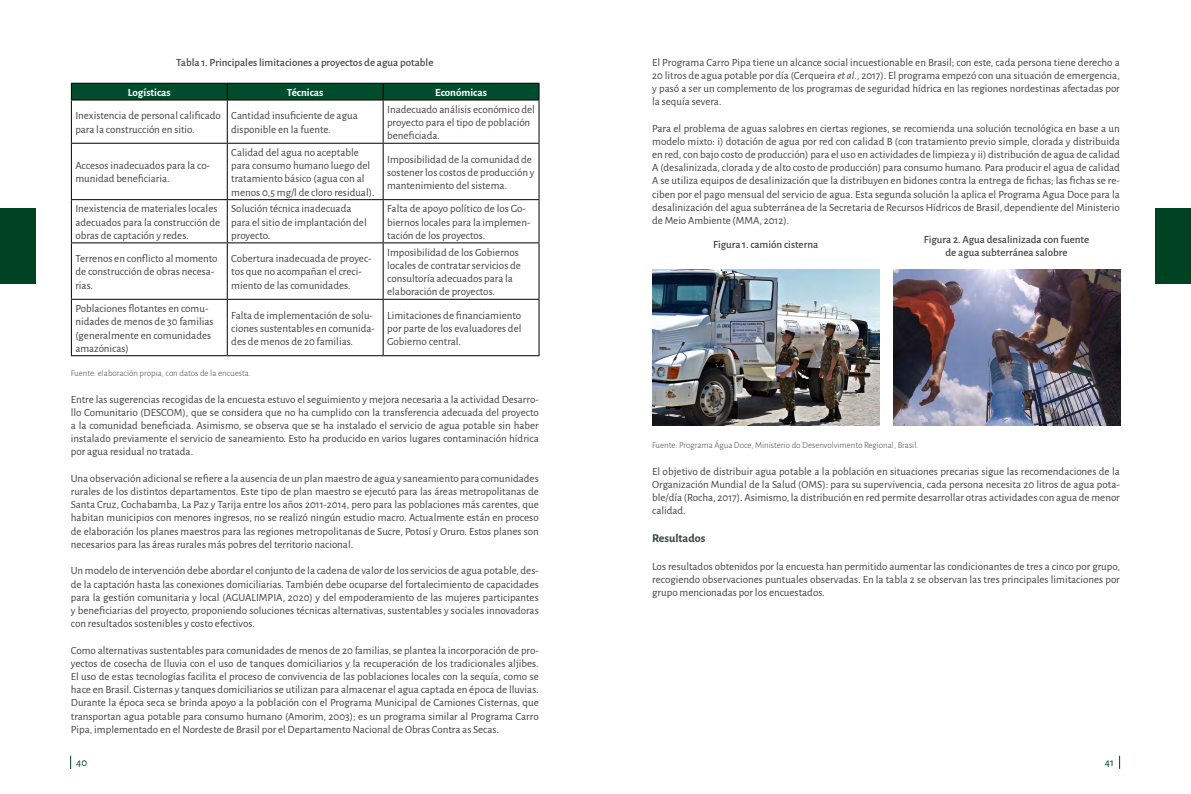
<style>
.page{position:relative;width:1191px;height:794px;background:#fff}
.page>*{position:absolute;margin:0;border:0;box-sizing:border-box;transform-origin:0 0}
.t1{font:700 12px "Alegreya Sans";color:#32433d}
.t2{font:11px/13.2px "Alegreya Sans";color:#414042}
.t3{font:500 11px/13.2px "Alegreya Sans";color:#414042;text-align:center}
.t4{font:700 11px "Alegreya Sans";color:#fff}
.t5{font:11px "Alegreya Sans";color:#004222}
.t6{font:300 9px "Alegreya Sans";color:#414042}
.s1{font-style:italic}
</style>
<div class="page">
<div style="left:1155px;top:208px;width:36px;height:75px;background:#004222"></div>
<div style="left:0;top:208px;width:35px;height:75px;background:#004222"></div>
<svg style="left:70px;top:755px;width:1px;height:14px"></svg>
<svg style="left:1119px;top:755px;width:1px;height:14px"></svg>
<svg style="left:71px;top:83px;width:468px;height:16px;background:#00492b"></svg>
<hr style="left:71px;top:99px;width:156px;height:1px;background:#000">
<hr style="left:71px;top:100px;width:1px;height:43px;background:#000">
<hr style="left:227px;top:99px;width:156px;height:1px;background:#000">
<hr style="left:227px;top:100px;width:1px;height:43px;background:#000">
<hr style="left:383px;top:99px;width:156px;height:1px;background:#000">
<hr style="left:383px;top:100px;width:1px;height:43px;background:#000">
<hr style="left:538px;top:100px;width:1px;height:43px;background:#000">
<hr style="left:71px;top:143px;width:156px;height:1px;background:#000">
<hr style="left:71px;top:144px;width:1px;height:55px;background:#000">
<hr style="left:227px;top:143px;width:156px;height:1px;background:#000">
<hr style="left:227px;top:144px;width:1px;height:55px;background:#000">
<hr style="left:383px;top:143px;width:156px;height:1px;background:#000">
<hr style="left:383px;top:144px;width:1px;height:55px;background:#000">
<hr style="left:538px;top:144px;width:1px;height:55px;background:#000">
<hr style="left:71px;top:199px;width:156px;height:1px;background:#000">
<hr style="left:71px;top:200px;width:1px;height:42px;background:#000">
<hr style="left:227px;top:199px;width:156px;height:1px;background:#000">
<hr style="left:227px;top:200px;width:1px;height:42px;background:#000">
<hr style="left:383px;top:199px;width:156px;height:1px;background:#000">
<hr style="left:383px;top:200px;width:1px;height:42px;background:#000">
<hr style="left:538px;top:200px;width:1px;height:42px;background:#000">
<hr style="left:71px;top:242px;width:156px;height:1px;background:#000">
<hr style="left:71px;top:243px;width:1px;height:56px;background:#000">
<hr style="left:227px;top:242px;width:156px;height:1px;background:#000">
<hr style="left:227px;top:243px;width:1px;height:56px;background:#000">
<hr style="left:383px;top:242px;width:156px;height:1px;background:#000">
<hr style="left:383px;top:243px;width:1px;height:56px;background:#000">
<hr style="left:538px;top:243px;width:1px;height:56px;background:#000">
<hr style="left:71px;top:299px;width:156px;height:1px;background:#000">
<hr style="left:71px;top:300px;width:1px;height:55px;background:#000">
<hr style="left:227px;top:299px;width:156px;height:1px;background:#000">
<hr style="left:227px;top:300px;width:1px;height:55px;background:#000">
<hr style="left:383px;top:299px;width:156px;height:1px;background:#000">
<hr style="left:383px;top:300px;width:1px;height:55px;background:#000">
<hr style="left:538px;top:300px;width:1px;height:55px;background:#000">
<hr style="left:71px;top:355px;width:156px;height:1px;background:#000">
<hr style="left:227px;top:355px;width:156px;height:1px;background:#000">
<hr style="left:383px;top:355px;width:156px;height:1px;background:#000">
<img style="left:652px;top:269px;width:227px;height:156px">
<img style="left:893px;top:269px;width:227px;height:156px">
<p class="t3" style="left:176px;top:55px;width:259px">Tabla 1. Principales limitaciones a proyectos de agua potable</p>
<p class="t4" style="left:128px;top:84px;width:44px">Logísticas</p>
<p class="t4" style="left:287px;top:84px;width:38px">Técnicas</p>
<p class="t4" style="left:435px;top:84px;width:53px">Económicas</p>
<p class="t2" style="left:75px;top:109px;width:147px">Inexistencia de personal calificado para la construcción en sitio.</p>
<p class="t2" style="left:231px;top:109px;width:128px">Cantidad insuficiente de agua disponible en la fuente.</p>
<p class="t2" style="left:387px;top:102px;width:149px">Inadecuado análisis económico del proyecto para el tipo de población beneficiada.</p>
<p class="t2" style="left:75px;top:158px;width:136px">Accesos inadecuados para la co&shy;munidad beneficiaria.</p>
<p class="t2" style="left:231px;top:145px;width:145px">Calidad del agua no aceptable para consumo humano luego del tratamiento básico (agua con al menos 0,5 mg/l de cloro residual).</p>
<p class="t2" style="left:387px;top:152px;width:149px">Imposibilidad de la comunidad de sostener los costos de producción y mantenimiento del sistema.</p>
<p class="t2" style="left:75px;top:202px;width:146px">Inexistencia de materiales locales adecuados para la construcción de obras de captación y redes.</p>
<p class="t2" style="left:231px;top:202px;width:137px">Solución técnica inadecuada para el sitio de implantación del proyecto.</p>
<p class="t2" style="left:387px;top:202px;width:145px">Falta de apoyo político de los Go&shy;biernos locales para la implemen&shy;tación de los proyectos.</p>
<p class="t2" style="left:75px;top:251px;width:144px">Terrenos en conflicto al momento de construcción de obras necesa&shy;rias.</p>
<p class="t2" style="left:231px;top:251px;width:142px">Cobertura inadecuada de proyec&shy;tos que no acompañan el creci&shy;miento de las comunidades.</p>
<p class="t2" style="left:387px;top:245px;width:135px">Imposibilidad de los Gobiernos locales de contratar servicios de consultoría adecuados para la elaboración de proyectos.</p>
<p class="t2" style="left:75px;top:301px;width:140px">Poblaciones flotantes en comu&shy;nidades de menos de 30 familias (generalmente en comunidades amazónicas)</p>
<p class="t2" style="left:231px;top:308px;width:145px">Falta de implementación de solu&shy;ciones sustentables en comunida&shy;des de menos de 20 familias.</p>
<p class="t2" style="left:387px;top:308px;width:136px;text-align:justify">Limitaciones de financiamiento por parte de los evaluadores del Gobierno central.</p>
<p class="t6" style="left:71px;top:367px;width:182px">Fuente: elaboración propia, con datos de la encuesta.</p>
<p class="t2" style="left:71px;top:392px;width:469px;text-align:justify">Entre las sugerencias recogidas de la encuesta estuvo el seguimiento y mejora necesaria a la actividad Desarro&shy;llo Comunitario (DESCOM), que se considera que no ha cumplido con la transferencia adecuada del proyecto a la comunidad beneficiada. Asimismo, se observa que se ha instalado el servicio de agua potable sin haber instalado previamente el servicio de saneamiento. Esto ha producido en varios lugares contaminación hídrica por agua residual no tratada.</p>
<p class="t2" style="left:71px;top:471px;width:469px;text-align:justify">Una observación adicional se refiere a la ausencia de un plan maestro de agua y saneamiento para comunidades rurales de los distintos departamentos. Este tipo de plan maestro se ejecutó para las áreas metropolitanas de Santa Cruz, Cochabamba, La Paz y Tarija entre los años 2011-2014, pero para las poblaciones más carentes, que habitan municipios con menores ingresos, no se realizó ningún estudio macro. Actualmente están en proceso de elaboración los planes maestros para las regiones metropolitanas de Sucre, Potosí y Oruro. Estos planes son necesarios para las áreas rurales más pobres del territorio nacional.</p>
<p class="t2" style="left:71px;top:563px;width:469px;text-align:justify">Un modelo de intervención debe abordar el conjunto de la cadena de valor de los servicios de agua potable, des&shy;de la captación hasta las conexiones domiciliarias. También debe ocuparse del fortalecimiento de capacidades para la gestión comunitaria y local (AGUALIMPIA, 2020) y del empoderamiento de las mujeres participantes y beneficiarias del proyecto, proponiendo soluciones técnicas alternativas, sustentables y sociales innovadoras con resultados sostenibles y costo efectivos.</p>
<p class="t2" style="left:71px;top:643px;width:469px;text-align:justify">Como alternativas sustentables para comunidades de menos de 20 familias, se plantea la incorporación de pro&shy;yectos de cosecha de lluvia con el uso de tanques domiciliarios y la recuperación de los tradicionales aljibes.<br>El uso de estas tecnologías facilita el proceso de convivencia de las poblaciones locales con la sequía, como se hace en Brasil. Cisternas y tanques domiciliarios se utilizan para almacenar el agua captada en época de lluvias.<br>Durante la época seca se brinda apoyo a la población con el Programa Municipal de Camiones Cisternas, que transportan agua potable para consumo humano (Amorim, 2003); es un programa similar al Programa Carro Pipa, implementado en el Nordeste de Brasil por el Departamento Nacional de Obras Contra as Secas.</p>
<p class="t2" style="left:652px;top:55px;width:469px;text-align:justify">El Programa Carro Pipa tiene un alcance social incuestionable en Brasil; con este, cada persona tiene derecho a 20 litros de agua potable por día (Cerqueira <span class="s1">et al.</span>, 2017). El programa empezó con una situación de emergencia, y pasó a ser un complemento de los programas de seguridad hídrica en las regiones nordestinas afectadas por la sequía severa.</p>
<p class="t2" style="left:652px;top:121px;width:469px;text-align:justify">Para el problema de aguas salobres en ciertas regiones, se recomienda una solución tecnológica en base a un modelo mixto: i) dotación de agua por red con calidad B (con tratamiento previo simple, clorada y distribuida en red, con bajo costo de producción) para el uso en actividades de limpieza y ii) distribución de agua de calidad A (desalinizada, clorada y de alto costo de producción) para consumo humano. Para producir el agua de calidad A se utiliza equipos de desalinización que la distribuyen en bidones contra la entrega de fichas; las fichas se re&shy;ciben por el pago mensual del servicio de agua. Esta segunda solución la aplica el Programa Agua Doce para la desalinización del agua subterránea de la Secretaria de Recursos Hídricos de Brasil, dependiente del Ministerio de Meio Ambiente (MMA, 2012).</p>
<p class="t3" style="left:713px;top:237px;width:107px">Figura 1. camión cisterna</p>
<p class="t3" style="left:924px;top:232px;width:167px">Figura 2. Agua desalinizada con fuente de agua subterránea salobre</p>
<p class="t6" style="left:652px;top:439px;width:268px">Fuente: Programa Água Doce, Ministerio do Desenvolvimento Regional, Brasil.</p>
<p class="t2" style="left:652px;top:464px;width:469px;text-align:justify">El objetivo de distribuir agua potable a la población en situaciones precarias sigue las recomendaciones de la Organización Mundial de la Salud (OMS): para su supervivencia, cada persona necesita 20 litros de agua pota&shy;ble/día (Rocha, 2017). Asimismo, la distribución en red permite desarrollar otras actividades con agua de menor calidad.</p>
<p class="t1" style="left:652px;top:529px;width:55px">Resultados</p>
<p class="t2" style="left:652px;top:559px;width:469px;text-align:justify">Los resultados obtenidos por la encuesta han permitido aumentar las condicionantes de tres a cinco por grupo, recogiendo observaciones puntuales observadas. En la tabla 2 se observan las tres principales limitaciones por grupo mencionadas por los encuestados.</p>
<p class="t5" style="left:76px;top:755px;width:13px">40</p>
<p class="t5" style="left:1104px;top:755px;width:11px">41</p>
</div>
